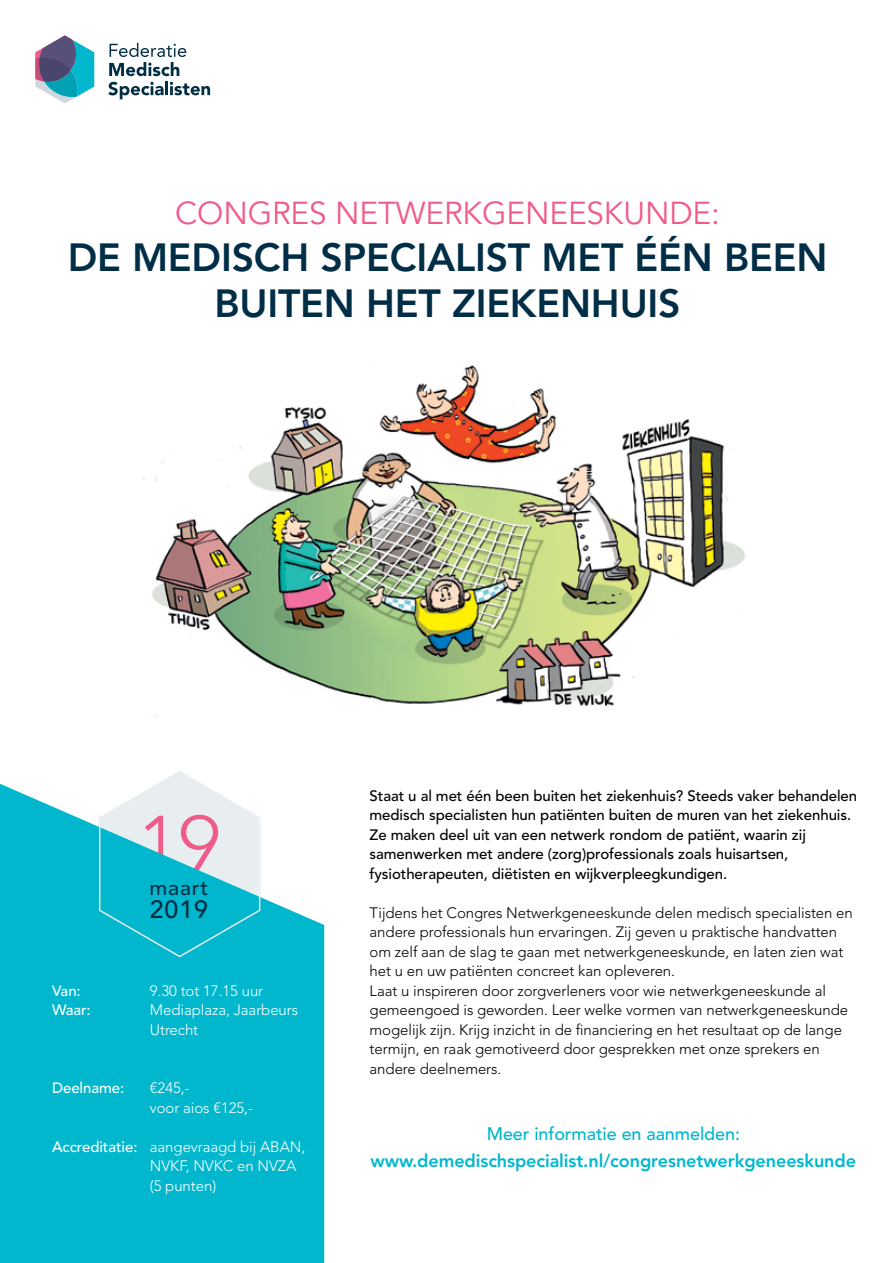
<style>
.page{position:relative;width:893px;height:1263px;background:#fff}
.page>*{position:absolute;margin:0;border:0;box-sizing:border-box;transform-origin:0 0}
.t1{font:300 80.25px "Avenir LT Std";color:#f05b89}
.t2{font:800 39px/46.5px "Avenir LT Std";letter-spacing:-.005em;color:#002e46;text-align:center}
.t3{font:31.5px "Avenir LT Std";letter-spacing:-.005em;color:#f05b89}
.t4{font:500 24.9px "Avenir LT Std";color:#002e46}
.t5{font:500 21px "Avenir LT Std";letter-spacing:.04em;color:#002e46}
.t6{font:800 18px "Avenir LT Std";letter-spacing:-.005em;color:#00b7ce}
.t7{font:500 18px "Avenir LT Std";letter-spacing:-.005em;color:#00b7ce}
.t8{font:300 15px/19.5px "Avenir LT Std";letter-spacing:-.005em;color:#000}
.t9{font:500 15px/19.5px "Avenir LT Std";letter-spacing:-.005em;color:#000}
.t10{font:300 15px/19.5px "Avenir LT Std";letter-spacing:-.005em;color:#fff}
.t11{font:500 15px "Avenir LT Std";letter-spacing:-.005em;color:#fff}
.s1{font-weight:500}
</style>
<div class="page">
<svg style="left:109px;top:43px;width:77px;height:33px"></svg>
<svg style="left:108px;top:82px;width:56px;height:17px"></svg>
<hr style="left:165px;top:81px;width:3px;height:14px;background:#002e46">
<svg style="left:170px;top:82px;width:40px;height:13px"></svg>
<svg style="left:35px;top:35px;width:60px;height:69px"></svg>
<svg style="left:0;top:784px;width:324px;height:479px;background:#14bcd1"></svg>
<img style="left:143px;top:365px;width:602px;height:353px">
<svg style="left:99px;top:771px;width:161px;height:186px;background:#79d4e1"></svg>
<h3 class="t3" style="left:175px;top:195px;width:546px">CONGRES NETWERKGENEESKUNDE:</h3>
<h2 class="t2" style="left:68px;top:234px;width:761px">DE MEDISCH SPECIALIST MET ÉÉN BEEN<br>BUITEN HET ZIEKENHUIS</h2>
<h1 class="t1" style="left:137px;top:798px;width:85px">19</h1>
<h3 class="t5" style="left:149px;top:875px;width:60px">maart</h3>
<h3 class="t4" style="left:150px;top:895px;width:60px">2019</h3>
<p class="t11" style="left:52px;top:982px;width:30px">Van:</p>
<p class="t10" style="left:150px;top:981px;width:115px">9.30 tot 17.15 uur</p>
<p class="t11" style="left:52px;top:1001px;width:40px">Waar:</p>
<p class="t10" style="left:150px;top:1000px;width:150px">Mediaplaza, Jaarbeurs<br>Utrecht</p>
<p class="t11" style="left:52px;top:1079px;width:74px">Deelname:</p>
<p class="t10" style="left:150px;top:1078px;width:105px">€245,-<br>voor aios €125,-</p>
<p class="t10" style="left:150px;top:1137px;width:157px;text-indent:-98px"><span class="s1">Accreditatie:</span> aangevraagd bij ABAN,<br>NVKF, NVKC en NVZA (5 punten)</p>
<p class="t9" style="left:370px;top:786px;width:489px">Staat u al met één been buiten het ziekenhuis? Steeds vaker behandelen medisch specialisten hun patiënten buiten de muren van het ziekenhuis.<br>Ze maken deel uit van een netwerk rondom de patiënt, waarin zij samenwerken met andere (zorg)professionals zoals huisartsen, fysiotherapeuten, diëtisten en wijkverpleegkundigen.</p>
<p class="t8" style="left:370px;top:903px;width:485px">Tijdens het Congres Netwerkgeneeskunde delen medisch specialisten en andere professionals hun ervaringen. Zij geven u praktische handvatten om zelf aan de slag te gaan met netwerkgeneeskunde, en laten zien wat het u en uw patiënten concreet kan opleveren.<br>Laat u inspireren door zorgverleners voor wie netwerkgeneeskunde al gemeengoed is geworden. Leer welke vormen van netwerkgeneeskunde mogelijk zijn. Krijg inzicht in de nanciering en het resultaat op de lange termijn, en raak gemotiveerd door gesprekken met onze sprekers en andere deelnemers.</p>
<p class="t7" style="left:487px;top:1123px;width:255px">Meer informatie en aanmelden:</p>
<p class="t6" style="left:371px;top:1150px;width:487px">www.demedischspecialist.nl/congresnetwerkgeneeskunde</p>
</div>
